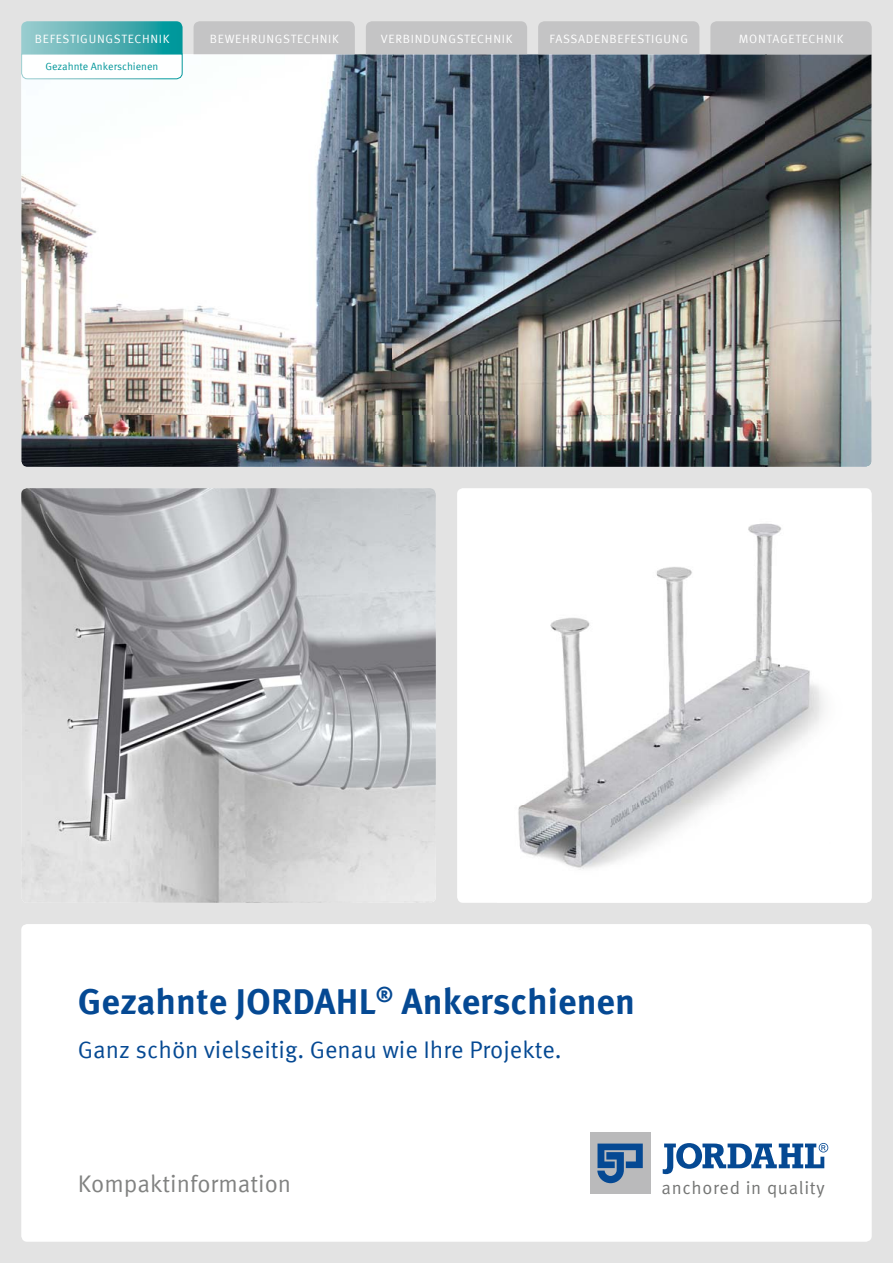
<style>
.page{position:relative;width:893px;height:1263px;background:#e3e3e3}
.page>*{position:absolute;margin:0;border:0;box-sizing:border-box;transform-origin:0 0}
.t1{font:700 36px "Meta Pro";color:#054993}
.t2{font:24px "Meta Pro";color:#054993}
.t3{font:24px "Meta Pro";color:#818281}
.t4{font:18.15px "Meta Pro";letter-spacing:.035em;color:#747574}
.t5{font:12px "Meta Pro";letter-spacing:.06em;color:#fff}
.t6{font:10.5px "Meta Pro";color:#009699}
</style>
<div class="page">
<div style="left:21px;top:924px;width:851px;height:318px;background:#fff;border-radius:6px"></div>
<img style="left:21px;top:54px;width:851px;height:413px">
<img style="left:21px;top:488px;width:415px;height:415px;border-radius:6px">
<div style="left:457px;top:488px;width:415px;height:415px;background:#fff;border-radius:6px"></div>
<img style="left:518px;top:523px;width:354px;height:380px">
<div style="left:194px;top:21px;width:161px;height:33px;background:#c4c4c5"></div>
<div style="left:366px;top:21px;width:161px;height:33px;background:#c4c4c5"></div>
<div style="left:538px;top:21px;width:161px;height:33px;background:#c4c4c5"></div>
<div style="left:710px;top:21px;width:162px;height:33px;background:#c4c4c5"></div>
<svg style="left:21px;top:21px;width:162px;height:59px;background:#9ad0d2"></svg>
<div style="left:590px;top:1132px;width:60px;height:61px;background:#bababb"></div>
<svg style="left:597px;top:1143px;width:46px;height:40px"></svg>
<svg style="left:663px;top:1143px;width:165px;height:31px"></svg>
<p class="t5" style="left:35px;top:32px;width:136px">BEFESTIGUNGSTECHNIK</p>
<p class="t5" style="left:210px;top:32px;width:131px">BEWEHRUNGSTECHNIK</p>
<p class="t5" style="left:381px;top:32px;width:133px">VERBINDUNGSTECHNIK</p>
<p class="t5" style="left:550px;top:32px;width:140px">FASSADENBEFESTIGUNG</p>
<p class="t5" style="left:739px;top:32px;width:106px">MONTAGETECHNIK</p>
<p class="t6" style="left:45px;top:61px;width:114px">Gezahnte Ankerschienen</p>
<h1 class="t1" style="left:78px;top:980px;width:559px">Gezahnte JORDAHL<sup>®</sup> Ankerschienen</h1>
<h2 class="t2" style="left:78px;top:1035px;width:485px">Ganz schön vielseitig. Genau wie Ihre Projekte.</h2>
<h2 class="t3" style="left:78px;top:1170px;width:215px">Kompaktinformation</h2>
<h3 class="t4" style="left:662px;top:1177px;width:165px">anchored in quality</h3>
</div>
